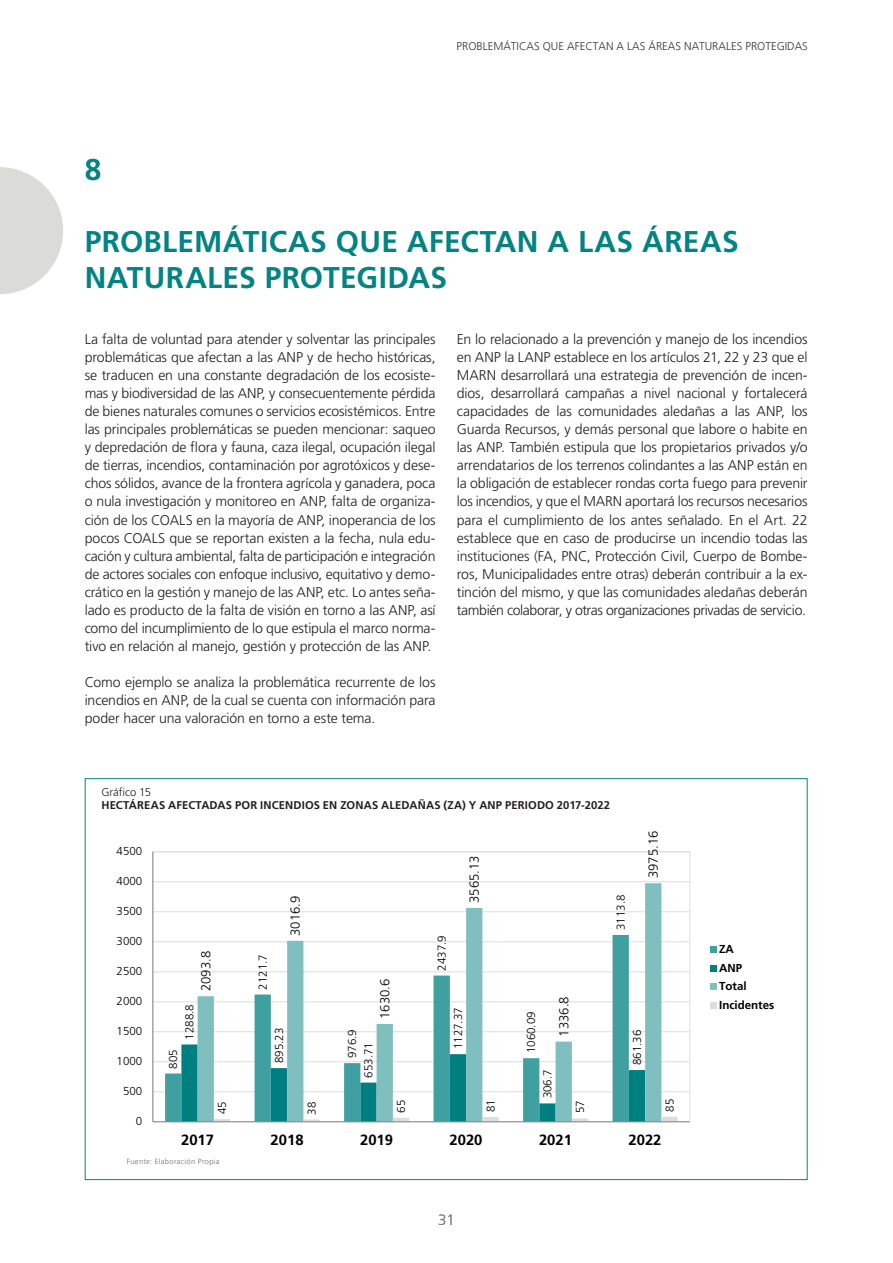
<style>
.page{position:relative;width:893px;height:1263px;background:#fff}
.page>*{position:absolute;margin:0;border:0;box-sizing:border-box;transform-origin:0 0}
.Capítulo_H4__20__-_color_Pantone__65_neg{font:700 30px/36px "Frutiger LT Pro";letter-spacing:.01em;color:#048383}
.t1{font:300 15px "Frutiger LT";color:#808285}
.t2{font:700 14.85px "Frutiger LT Pro";letter-spacing:-.005em;color:#000}
.Texto_general_justificado{font:300 14.1px/18px "Frutiger LT Pro";letter-spacing:-.015em;color:#231f20;text-align:justify}
.t3{font:300 13.2px "Frutiger LT Pro";color:#000}
.t4{font:300 11.55px "Frutiger LT Pro";color:#000}
.t5{font:700 11.55px/18.8px "Frutiger LT Pro";color:#000}
.t6{font:300 11.55px "Frutiger CE";color:#000}
.Nota_pie_de_página___Texto_Justificado__{font:700 11.25px "Frutiger LT Pro";letter-spacing:.01em;color:#231f20}
.t7{font:300 11.25px "Frutiger LT";color:#3b3532}
.Nota_pie_de_página___Texto_Justificado__-2{font:300 11.25px "Frutiger LT Pro";letter-spacing:-.01em;color:#231f20}
.Fuentes_de_información{font:300 7.5px "Frutiger LT Pro";letter-spacing:.045em;color:#6c6d70}
</style>
<div class="page">
<svg style="left:152px;top:851px;width:565px;height:272px"></svg>
<svg style="left:0;top:167px;width:63px;height:127px"></svg>
<p class="Capítulo_H4__20__-_color_Pantone__65_neg" style="left:85px;top:152px;width:18px">8</p>
<p class="t7" style="left:457px;top:39px;width:353px">PROBLEMÁTICAS QUE AFECTAN A LAS ÁREAS NATURALES PROTEGIDAS</p>
<p class="Capítulo_H4__20__-_color_Pantone__65_neg" style="left:85px;top:224px;width:656px">PROBLEMÁTICAS QUE AFECTAN A LAS ÁREAS<br>NATURALES PROTEGIDAS</p>
<p class="Texto_general_justificado" style="left:85px;top:331px;width:352px">La falta de voluntad para atender y solventar las principales problemáticas que afectan a las ANP y de hecho históricas, se traducen en una constante degradación de los ecosiste&shy;mas y biodiversidad de las ANP, y consecuentemente pérdida de bienes naturales comunes o servicios ecosistémicos. Entre las principales problemáticas se pueden mencionar: saqueo y depredación de flora y fauna, caza ilegal, ocupación ilegal de tierras, incendios, contaminación por agrotóxicos y dese&shy;chos sólidos, avance de la frontera agrícola y ganadera, poca o nula investigación y monitoreo en ANP, falta de organiza&shy;ción de los COALS en la mayoría de ANP, inoperancia de los pocos COALS que se reportan existen a la fecha, nula edu&shy;cación y cultura ambiental, falta de participación e integración de actores sociales con enfoque inclusivo, equitativo y demo&shy;crático en la gestión y manejo de las ANP, etc. Lo antes seña&shy;lado es producto de la falta de visión en torno a las ANP, así como del incumplimiento de lo que estipula el marco norma&shy;tivo en relación al manejo, gestión y protección de las ANP.</p>
<p class="Texto_general_justificado" style="left:85px;top:673px;width:352px">Como ejemplo se analiza la problemática recurrente de los incendios en ANP, de la cual se cuenta con información para poder hacer una valoración en torno a este tema.</p>
<p class="Texto_general_justificado" style="left:457px;top:331px;width:352px">En lo relacionado a la prevención y manejo de los incendios en ANP la LANP establece en los artículos 21, 22 y 23 que el MARN desarrollará una estrategia de prevención de incen&shy;dios, desarrollará campañas a nivel nacional y fortalecerá capacidades de las comunidades aledañas a las ANP, los Guarda Recursos, y demás personal que labore o habite en las ANP. También estipula que los propietarios privados y/o arrendatarios de los terrenos colindantes a las ANP están en la obligación de establecer rondas corta fuego para prevenir los incendios, y que el MARN aportará los recursos necesarios para el cumplimiento de los antes señalado. En el Art. 22 establece que en caso de producirse un incendio todas las instituciones (FA, PNC, Protección Civil, Cuerpo de Bombe&shy;ros, Municipalidades entre otras) deberán contribuir a la ex&shy;tinción del mismo, y que las comunidades aledañas deberán también colaborar, y otras organizaciones privadas de servicio.</p>
<p class="Nota_pie_de_página___Texto_Justificado__-2" style="left:102px;top:785px;width:51px">Gráfico 15</p>
<p class="Nota_pie_de_página___Texto_Justificado__" style="left:102px;top:799px;width:510px">HECTÁREAS AFECTADAS POR INCENDIOS EN ZONAS ALEDAÑAS (ZA) Y ANP PERIODO 2017-2022</p>
<p class="t4" style="left:117px;top:844px;width:27px">4500</p>
<p class="t4" style="left:117px;top:874px;width:27px">4000</p>
<p class="t4" style="left:117px;top:904px;width:27px">3500</p>
<p class="t4" style="left:117px;top:934px;width:27px">3000</p>
<p class="t4" style="left:117px;top:964px;width:27px">2500</p>
<p class="t4" style="left:117px;top:994px;width:27px">2000</p>
<p class="t4" style="left:117px;top:1024px;width:27px">1500</p>
<p class="t4" style="left:117px;top:1054px;width:27px">1000</p>
<p class="t4" style="left:123px;top:1084px;width:21px">500</p>
<p class="t4" style="left:136px;top:1114px;width:8px">0</p>
<p class="t4" style="left:167px;top:1068px;width:21px;rotate:-90deg">805</p>
<p class="t3" style="left:646px;top:878px;width:49px;rotate:-90deg">3975.16</p>
<p class="t3" style="left:467px;top:903px;width:49px;rotate:-90deg">3565.13</p>
<p class="t4" style="left:614px;top:930px;width:37px;rotate:-90deg">3113.8</p>
<p class="t3" style="left:288px;top:936px;width:42px;rotate:-90deg">3016.9</p>
<p class="t4" style="left:435px;top:970px;width:37px;rotate:-90deg">2437.9</p>
<p class="t3" style="left:198px;top:991px;width:42px;rotate:-90deg">2093.8</p>
<p class="t4" style="left:256px;top:989px;width:37px;rotate:-90deg">2121.7</p>
<p class="t3" style="left:377px;top:1019px;width:42px;rotate:-90deg">1630.6</p>
<p class="t3" style="left:556px;top:1036px;width:42px;rotate:-90deg">1336.8</p>
<p class="t4" style="left:183px;top:1039px;width:37px;rotate:-90deg">1288.8</p>
<p class="t4" style="left:451px;top:1049px;width:43px;rotate:-90deg">1127.37</p>
<p class="t4" style="left:525px;top:1053px;width:43px;rotate:-90deg">1060.09</p>
<p class="t4" style="left:272px;top:1063px;width:37px;rotate:-90deg">895.23</p>
<p class="t4" style="left:346px;top:1058px;width:30px;rotate:-90deg">976.9</p>
<p class="t4" style="left:630px;top:1065px;width:37px;rotate:-90deg">861.36</p>
<p class="t4" style="left:362px;top:1077px;width:37px;rotate:-90deg">653.71</p>
<p class="t4" style="left:541px;top:1098px;width:30px;rotate:-90deg">306.7</p>
<p class="t6" style="left:215px;top:1114px;width:14px;rotate:-90deg">45</p>
<p class="t6" style="left:305px;top:1114px;width:14px;rotate:-90deg">38</p>
<p class="t6" style="left:394px;top:1113px;width:14px;rotate:-90deg">65</p>
<p class="t6" style="left:484px;top:1112px;width:14px;rotate:-90deg">81</p>
<p class="t6" style="left:573px;top:1113px;width:14px;rotate:-90deg">57</p>
<p class="t6" style="left:663px;top:1112px;width:14px;rotate:-90deg">85</p>
<p class="t2" style="left:181px;top:1131px;width:34px">2017</p>
<p class="t2" style="left:271px;top:1131px;width:34px">2018</p>
<p class="t2" style="left:360px;top:1131px;width:34px">2019</p>
<p class="t2" style="left:450px;top:1131px;width:34px">2020</p>
<p class="t2" style="left:539px;top:1131px;width:34px">2021</p>
<p class="t2" style="left:629px;top:1131px;width:34px">2022</p>
<p class="Fuentes_de_información" style="left:127px;top:1157px;width:94px">Fuente: Elaboración Propia</p>
<p class="t1" style="left:438px;top:1211px;width:18px">31</p>
<p class="t5" style="left:719px;top:939px;width:57px">ZA<br>ANP<br>Total<br>Incidentes</p>
</div>
